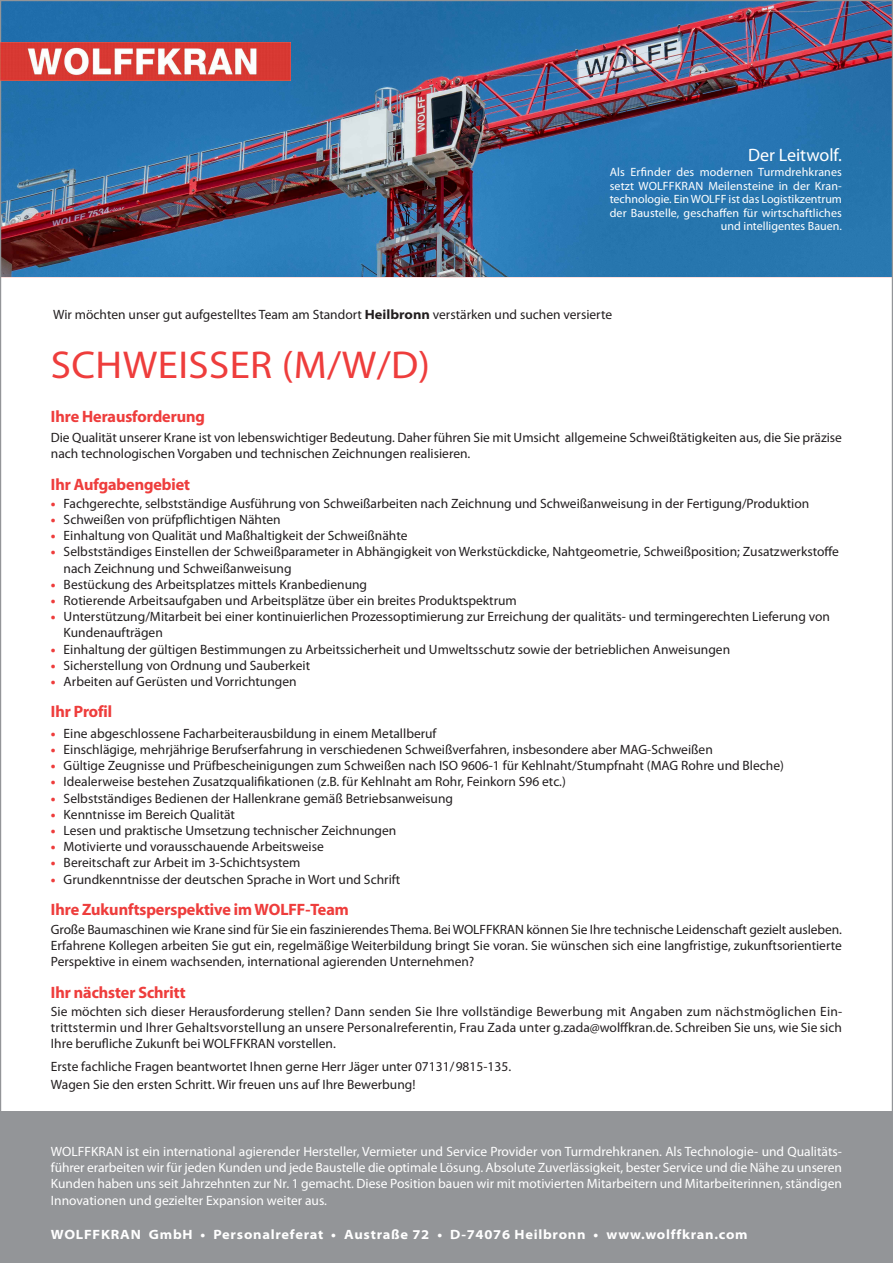
<style>
.page{position:relative;width:893px;height:1263px;background:#fff}
.page>*{position:absolute;margin:0;border:0;box-sizing:border-box;transform-origin:0 0}
.t1{font:39px "Myriad Pro";letter-spacing:.01em;color:#ee3d3c;scale:1.05 1}
.t2{font:18px "Myriad Pro";color:#fff}
.t3{font:16.5px "Myriad Headline";color:#ee3d3c}
.t4{font:13.5px/16.2px "Myriad Pro";color:#231f20}
.t5{font:13.5px/16.2px "Myriad Pro";color:#fff;text-align:justify}
.t6{font:700 semi-expanded 13.5px "Myriad Pro";letter-spacing:.055em;color:#fff}
.t7{font:12px/13.5px "Myriad Pro";letter-spacing:.01em;color:#fff;text-align:right}
.s1{font-weight:700;font-stretch:semi-expanded}
.s2{font-weight:700;font-stretch:semi-expanded;color:#ee3d3c}
</style>
<div class="page">
<div style="left:0;top:1111px;width:893px;height:152px;background:#939598"></div>
<hr style="left:0;top:276px;width:893px;height:1px;background:#ee3d3c">
<img style="left:2px;top:2px;width:889px;height:274px">
<img style="left:0;top:43px;width:291px;height:38px">
<h2 class="t2" style="left:748px;top:148px;width:95px">Der Leitwolf.</h2>
<p class="t7" style="left:610px;top:167px;width:234px">Als Erfinder des modernen Turmdrehkranes setzt WOLFFKRAN Meilensteine in der Kran&shy;technologie. Ein WOLFF ist das Logistikzentrum der Baustelle, geschaffen für wirtschaftliches und intelligentes Bauen.</p>
<p class="t4" style="left:53px;top:307px;width:560px">Wir möchten unser gut aufgestelltes Team am Standort <span class="s1">Heilbronn</span> verstärken und suchen versierte</p>
<h1 class="t1" style="left:51px;top:350px;width:363px">SCHWEISSER (M/W/D)</h1>
<p class="t3" style="left:51px;top:410px;width:155px">Ihre Herausforderung</p>
<p class="t4" style="left:51px;top:430px;width:793px">Die Qualität unserer Krane ist von lebenswichtiger Bedeutung. Daher führen Sie mit Umsicht allgemeine Schweißtätigkeiten aus, die Sie präzise nach technologischen Vorgaben und technischen Zeichnungen realisieren.</p>
<p class="t3" style="left:51px;top:478px;width:141px">Ihr Aufgabengebiet</p>
<p class="t4" style="left:51px;top:496px;width:760px"><span class="s2">•</span> Fachgerechte, selbstständige Ausführung von Schweißarbeiten nach Zeichnung und Schweißanweisung in der Fertigung/Produktion</p>
<p class="t4" style="left:51px;top:512px;width:231px"><span class="s2">•</span> Schweißen von prüfpflichtigen Nähten</p>
<p class="t4" style="left:51px;top:529px;width:358px"><span class="s2">•</span> Einhaltung von Qualität und Maßhaltigkeit der Schweißnähte</p>
<p class="t4" style="left:64px;top:545px;width:777px;text-indent:-13px"><span class="s2">•</span> Selbstständiges Einstellen der Schweißparameter in Abhängigkeit von Werkstückdicke, Nahtgeometrie, Schweißposition; Zusatzwerkstoffe nach Zeichnung und Schweißanweisung</p>
<p class="t4" style="left:51px;top:577px;width:318px"><span class="s2">•</span> Bestückung des Arbeitsplatzes mittels Kranbedienung</p>
<p class="t4" style="left:51px;top:593px;width:467px"><span class="s2">•</span> Rotierende Arbeitsaufgaben und Arbeitsplätze über ein breites Produktspektrum</p>
<p class="t4" style="left:64px;top:610px;width:768px;text-indent:-13px"><span class="s2">•</span> Unterstützung/Mitarbeit bei einer kontinuierlichen Prozessoptimierung zur Erreichung der qualitäts- und termingerechten Lieferung von<br>Kundenaufträgen</p>
<p class="t4" style="left:51px;top:642px;width:681px"><span class="s2">•</span> Einhaltung der gültigen Bestimmungen zu Arbeitssicherheit und Umweltsschutz sowie der betrieblichen Anweisungen</p>
<p class="t4" style="left:51px;top:658px;width:261px"><span class="s2">•</span> Sicherstellung von Ordnung und Sauberkeit</p>
<p class="t4" style="left:51px;top:674px;width:247px"><span class="s2">•</span> Arbeiten auf Gerüsten und Vorrichtungen</p>
<p class="t3" style="left:51px;top:706px;width:63px">Ihr Profil</p>
<p class="t4" style="left:51px;top:726px;width:387px"><span class="s2">•</span> Eine abgeschlossene Facharbeiterausbildung in einem Metallberuf</p>
<p class="t4" style="left:51px;top:742px;width:663px"><span class="s2">•</span> Einschlägige, mehrjährige Berufserfahrung in verschiedenen Schweißverfahren, insbesondere aber MAG-Schweißen</p>
<p class="t4" style="left:51px;top:758px;width:735px"><span class="s2">•</span> Gültige Zeugnisse und Prüfbescheinigungen zum Schweißen nach ISO 9606-1 für Kehlnaht/Stumpfnaht (MAG Rohre und Bleche)</p>
<p class="t4" style="left:51px;top:775px;width:516px"><span class="s2">•</span> Idealerweise bestehen Zusatzqualifikationen (z.B. für Kehlnaht am Rohr, Feinkorn S96 etc.)</p>
<p class="t4" style="left:51px;top:791px;width:404px"><span class="s2">•</span> Selbstständiges Bedienen der Hallenkrane gemäß Betriebsanweisung</p>
<p class="t4" style="left:51px;top:807px;width:186px"><span class="s2">•</span> Kenntnisse im Bereich Qualität</p>
<p class="t4" style="left:51px;top:823px;width:347px"><span class="s2">•</span> Lesen und praktische Umsetzung technischer Zeichnungen</p>
<p class="t4" style="left:51px;top:839px;width:275px"><span class="s2">•</span> Motivierte und vorausschauende Arbeitsweise</p>
<p class="t4" style="left:51px;top:856px;width:251px"><span class="s2">•</span> Bereitschaft zur Arbeit im 3-Schichtsystem</p>
<p class="t4" style="left:51px;top:872px;width:351px"><span class="s2">•</span> Grundkenntnisse der deutschen Sprache in Wort und Schrift</p>
<p class="t3" style="left:51px;top:903px;width:299px">Ihre Zukunftsperspektive im WOLFF-Team</p>
<p class="t4" style="left:51px;top:922px;width:793px;text-align:justify">Große Baumaschinen wie Krane sind für Sie ein faszinierendes Thema. BeiWOLFFKRAN können Sie Ihre technische Leidenschaft gezielt ausleben.<br>Erfahrene Kollegen arbeiten Sie gut ein, regelmäßige Weiterbildung bringt Sie voran. Sie wünschen sich eine langfristige, zukunftsorientierte Perspektive in einem wachsenden, international agierenden Unternehmen?</p>
<p class="t3" style="left:51px;top:986px;width:136px">Ihr nächster Schritt</p>
<p class="t4" style="left:51px;top:1004px;width:793px;text-align:justify">Sie möchten sich dieser Herausforderung stellen? Dann senden Sie Ihre vollständige Bewerbung mit Angaben zum nächstmöglichen Ein&shy;trittstermin und Ihrer Gehaltsvorstellung an unsere Personalreferentin, Frau Zada unter g.zada@wolffkran.de. Schreiben Sie uns, wie Sie sich Ihre berufliche Zukunft bei WOLFFKRAN vorstellen.</p>
<p class="t4" style="left:51px;top:1058px;width:462px;line-height:18.3px">Erste fachliche Fragen beantwortet Ihnen gerne Herr Jäger unter 07131/9815-135.<br>Wagen Sie den ersten Schritt. Wir freuen uns auf Ihre Bewerbung!</p>
<p class="t5" style="left:51px;top:1144px;width:793px">WOLFFKRAN ist ein international agierender Hersteller, Vermieter und Service Provider von Turmdrehkranen. Als Technologie- und Qualitäts&shy;führer erarbeiten wir für jeden Kunden und jede Baustelle die optimale Lösung. Absolute Zuverlässigkeit, bester Service und die Nähe zu unseren Kunden haben uns seit Jahrzehnten zur Nr. 1 gemacht. Diese Position bauen wir mit motivierten Mitarbeitern und Mitarbeiterinnen, ständigen Innovationen und gezielter Expansion weiter aus.</p>
<p class="t6" style="left:51px;top:1229px;width:698px">WOLFFKRAN GmbH • Personalreferat • Austraße 72 • D-74076 Heilbronn • www.wolffkran.com</p>
</div>
